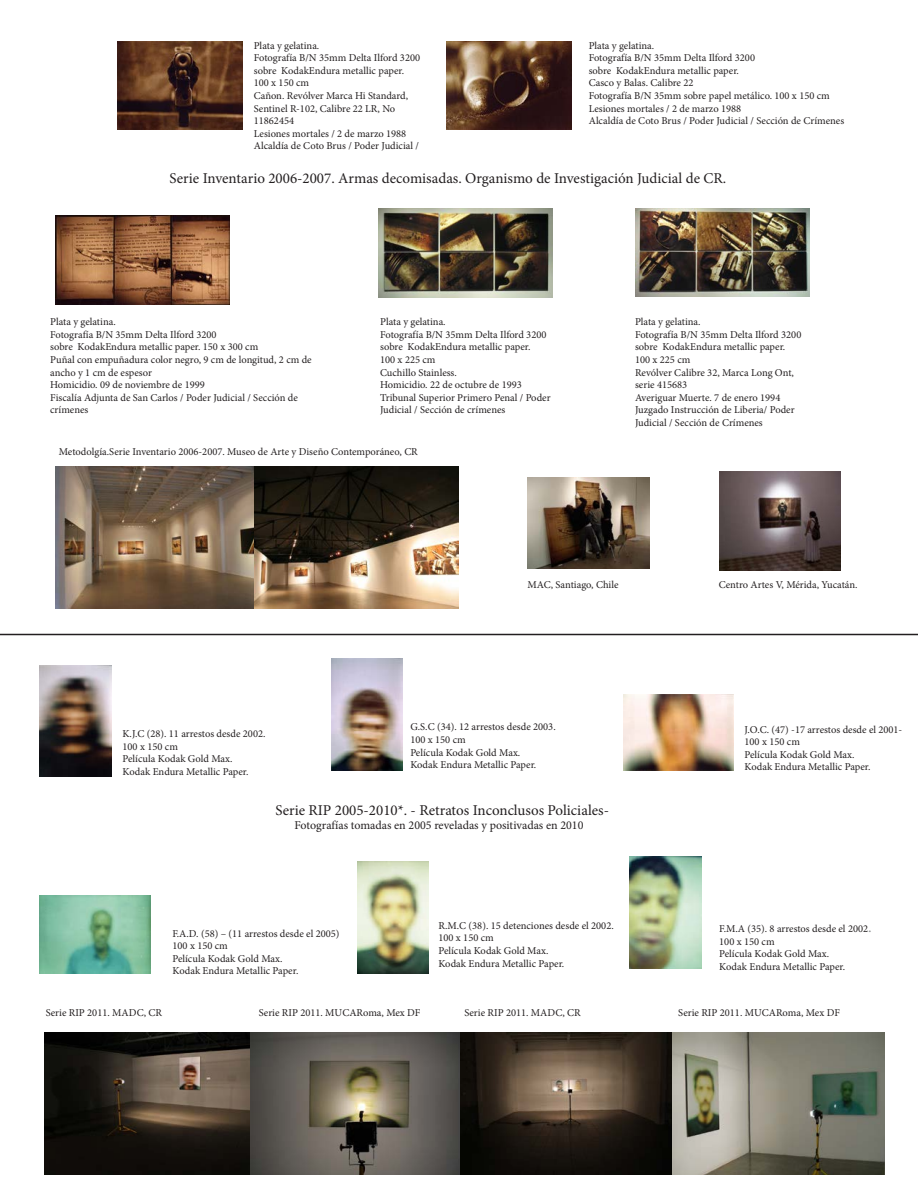
<style>
.page{position:relative;width:918px;height:1188px;background:#fff}
.page>*{position:absolute;margin:0;border:0;box-sizing:border-box;transform-origin:0 0}
.t1{font:15px "Minion Pro";color:#231f20}
.t2{font:12px "Minion Pro";color:#231f20}
.t3{font:10.5px/12.6px "Minion Pro";color:#231f20}
.s1{font-family:"Corisande OT";font-size:14.25px;color:#939598}
</style>
<div class="page">
<img style="left:118px;top:41px;width:125px;height:88px">
<img style="left:40px;top:665px;width:71px;height:112px">
<img style="left:40px;top:896px;width:110px;height:77px">
<img style="left:623px;top:694px;width:110px;height:77px">
<img style="left:332px;top:659px;width:71px;height:111px">
<img style="left:357px;top:862px;width:72px;height:111px">
<img style="left:630px;top:857px;width:71px;height:112px">
<img style="left:55px;top:467px;width:200px;height:142px">
<img style="left:255px;top:467px;width:203px;height:142px">
<img style="left:446px;top:41px;width:125px;height:88px">
<img style="left:55px;top:216px;width:175px;height:88px">
<img style="left:378px;top:209px;width:174px;height:88px">
<img style="left:635px;top:209px;width:175px;height:88px">
<hr style="left:0;top:634px;width:918px;height:1px;background:#231f20">
<img style="left:719px;top:471px;width:122px;height:99px">
<img style="left:528px;top:477px;width:121px;height:92px">
<img style="left:44px;top:1033px;width:207px;height:141px">
<img style="left:251px;top:1033px;width:209px;height:141px">
<img style="left:460px;top:1033px;width:425px;height:141px">
<p class="t3" style="left:254px;top:39px;width:67px">Plata y gelatina.</p>
<p class="t3" style="left:254px;top:52px;width:168px">Fotografía B/N 35mm Delta Ilford 3200</p>
<p class="t3" style="left:254px;top:64px;width:152px">sobre KodakEndura metallic paper.</p>
<p class="t3" style="left:254px;top:77px;width:57px">100 x 150 cm</p>
<p class="t3" style="left:254px;top:89px;width:156px">Cañon. Revólver Marca Hi Standard,<br>Sentinel R-102, Calibre 22 LR, No<br>11862454</p>
<p class="t3" style="left:254px;top:127px;width:154px">Lesiones mortales / 2 de marzo 1988</p>
<p class="t3" style="left:254px;top:140px;width:167px">Alcaldía de Coto Brus / Poder Judicial /</p>
<p class="t3" style="left:589px;top:39px;width:67px">Plata y gelatina.</p>
<p class="t3" style="left:589px;top:52px;width:168px">Fotografía B/N 35mm Delta Ilford 3200</p>
<p class="t3" style="left:589px;top:64px;width:152px">sobre KodakEndura metallic paper.</p>
<p class="t3" style="left:589px;top:77px;width:106px">Casco y Balas. Calibre 22</p>
<p class="t3" style="left:589px;top:89px;width:243px">Fotografía B/N 35mm sobre papel metálico. 100 x 150 cm</p>
<p class="t3" style="left:589px;top:102px;width:154px">Lesiones mortales / 2 de marzo 1988</p>
<p class="t3" style="left:589px;top:115px;width:257px">Alcaldía de Coto Brus / Poder Judicial / Sección de Crímenes</p>
<p class="t1" style="left:170px;top:169px;width:558px">Serie Inventario 2006-2007. Armas decomisadas. Organismo de Investigación Judicial de CR.</p>
<p class="t3" style="left:50px;top:316px;width:67px">Plata y gelatina.</p>
<p class="t3" style="left:50px;top:328px;width:168px">Fotografía B/N 35mm Delta Ilford 3200</p>
<p class="t3" style="left:50px;top:341px;width:210px">sobre KodakEndura metallic paper. 150 x 300 cm</p>
<p class="t3" style="left:50px;top:353px;width:263px">Puñal con empuñadura color negro, 9 cm de longitud, 2 cm de ancho y 1 cm de espesor</p>
<p class="t3" style="left:50px;top:379px;width:156px">Homicidio. 09 de noviembre de 1999</p>
<p class="t3" style="left:50px;top:391px;width:249px">Fiscalía Adjunta de San Carlos / Poder Judicial / Sección de crímenes</p>
<p class="t3" style="left:380px;top:316px;width:67px">Plata y gelatina.</p>
<p class="t3" style="left:380px;top:328px;width:168px">Fotografía B/N 35mm Delta Ilford 3200</p>
<p class="t3" style="left:380px;top:341px;width:152px">sobre KodakEndura metallic paper.</p>
<p class="t3" style="left:380px;top:353px;width:57px">100 x 225 cm</p>
<p class="t3" style="left:380px;top:366px;width:78px">Cuchillo Stainless.</p>
<p class="t3" style="left:380px;top:379px;width:143px">Homicidio. 22 de octubre de 1993</p>
<p class="t3" style="left:380px;top:391px;width:172px">Tribunal Superior Primero Penal / Poder<br>Judicial / Sección de crímenes</p>
<p class="t3" style="left:59px;top:445px;width:361px">Metodolgía.Serie Inventario 2006-2007. Museo de Arte y Diseño Contemporáneo, CR</p>
<p class="t3" style="left:635px;top:316px;width:67px">Plata y gelatina.</p>
<p class="t3" style="left:635px;top:328px;width:168px">Fotografía B/N 35mm Delta Ilford 3200</p>
<p class="t3" style="left:635px;top:341px;width:152px">sobre KodakEndura metallic paper.</p>
<p class="t3" style="left:635px;top:353px;width:57px">100 x 225 cm</p>
<p class="t3" style="left:635px;top:366px;width:160px">Revólver Calibre 32, Marca Long Ont, serie 415683</p>
<p class="t3" style="left:635px;top:391px;width:147px">Averiguar Muerte. 7 de enero 1994</p>
<p class="t3" style="left:635px;top:404px;width:161px">Juzgado Instrucción de Liberia/ Poder<br>Judicial / Sección de Crímenes</p>
<p class="t3" style="left:528px;top:578px;width:93px">MAC, Santiago, Chile</p>
<p class="t3" style="left:719px;top:578px;width:140px">Centro Artes V, Mérida, Yucatán.</p>
<p class="t3" style="left:123px;top:727px;width:144px">K.J.C (28). 11 arrestos desde 2002.</p>
<p class="t3" style="left:123px;top:740px;width:57px">100 x 150 cm</p>
<p class="t3" style="left:123px;top:753px;width:111px">Película Kodak Gold Max.</p>
<p class="t3" style="left:123px;top:765px;width:127px">Kodak Endura Metallic Paper.</p>
<p class="t3" style="left:410px;top:721px;width:147px">G.S.C (34). 12 arrestos desde 2003.</p>
<p class="t3" style="left:410px;top:733px;width:57px">100 x 150 cm</p>
<p class="t3" style="left:410px;top:746px;width:111px">Película Kodak Gold Max.</p>
<p class="t3" style="left:410px;top:759px;width:127px">Kodak Endura Metallic Paper.</p>
<p class="t1" style="left:275px;top:800px;width:335px">Serie RIP 2005-2010*. - Retratos Inconclusos Policiales-</p>
<p class="t2" style="left:294px;top:818px;width:291px">Fotografías tomadas en 2005 reveladas y positivadas en 2010</p>
<p class="t3" style="left:745px;top:723px;width:159px">J.O.C. (47) -17 arrestos desde el 2001-</p>
<p class="t3" style="left:745px;top:736px;width:57px">100 x 150 cm</p>
<p class="t3" style="left:745px;top:748px;width:111px">Película Kodak Gold Max.</p>
<p class="t3" style="left:745px;top:761px;width:127px">Kodak Endura Metallic Paper.</p>
<p class="t3" style="left:173px;top:927px;width:169px">F.A.D. (58) – (11 arrestos desde el 2005)</p>
<p class="t3" style="left:173px;top:940px;width:57px">100 x 150 cm</p>
<p class="t3" style="left:173px;top:952px;width:111px">Película Kodak Gold Max.</p>
<p class="t3" style="left:173px;top:965px;width:127px">Kodak Endura Metallic Paper.</p>
<p class="t3" style="left:438px;top:919px;width:177px">R.M.C (38). 15 detenciones desde el 2002.</p>
<p class="t3" style="left:438px;top:932px;width:57px">100 x 150 cm</p>
<p class="t3" style="left:438px;top:944px;width:111px">Película Kodak Gold Max.</p>
<p class="t3" style="left:438px;top:957px;width:127px">Kodak Endura Metallic Paper.</p>
<p class="t3" style="left:719px;top:922px;width:154px">F.M.A (35). 8 arrestos desde el 2002<span class="s1">.</span></p>
<p class="t3" style="left:719px;top:935px;width:57px">100 x 150 cm</p>
<p class="t3" style="left:719px;top:948px;width:111px">Película Kodak Gold Max.</p>
<p class="t3" style="left:719px;top:960px;width:127px">Kodak Endura Metallic Paper.</p>
<p class="t3" style="left:46px;top:1006px;width:118px">Serie RIP 2011. MADC, CR</p>
<p class="t3" style="left:259px;top:1006px;width:163px">Serie RIP 2011. MUCARoma, Mex DF</p>
<p class="t3" style="left:464px;top:1006px;width:118px">Serie RIP 2011. MADC, CR</p>
<p class="t3" style="left:678px;top:1006px;width:163px">Serie RIP 2011. MUCARoma, Mex DF</p>
</div>
